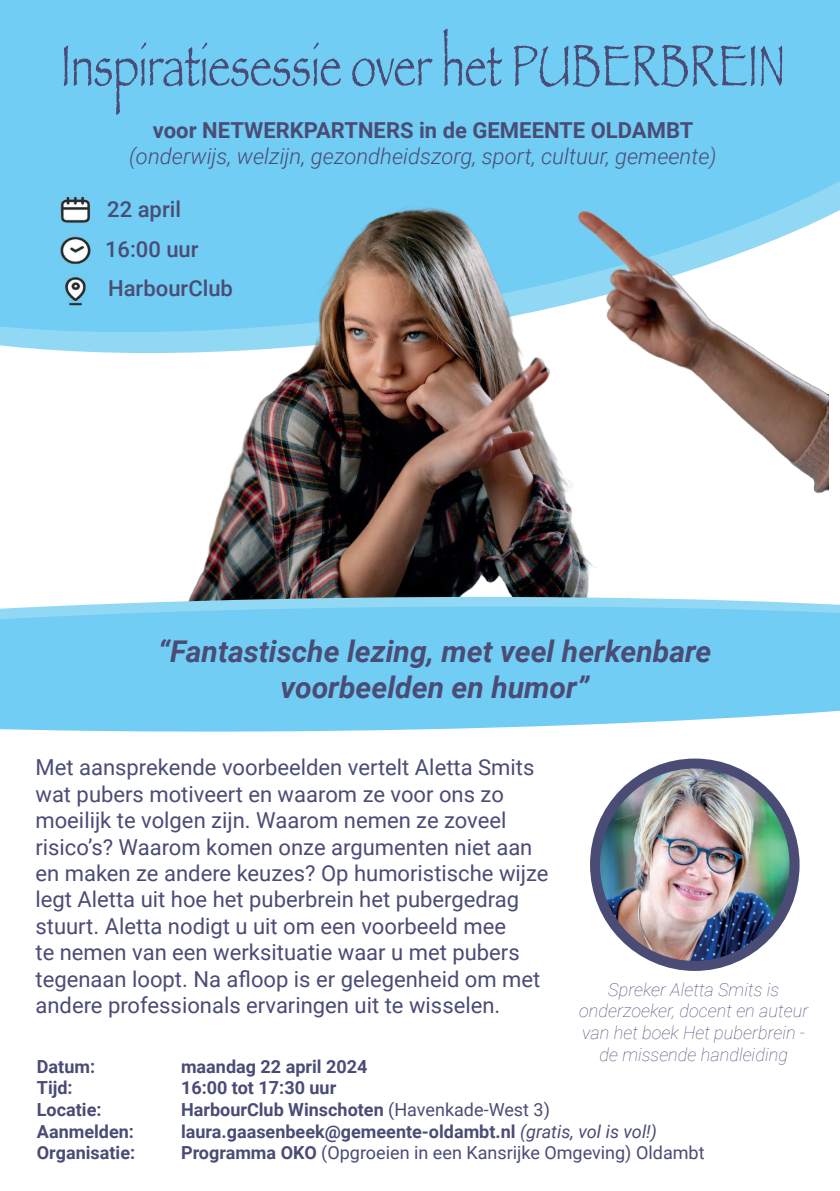
<style>
.page{position:relative;width:840px;height:1191px;background:#fff}
.page>*{position:absolute;margin:0;border:0;box-sizing:border-box;transform-origin:0 0}
.t1{font:condensed 60px "Papyrus";color:#4a4c75}
.t2{font:italic 700 30px/36px "Roboto";color:#4a4c75;text-align:center}
.t3{font:22px/26.4px "Roboto";color:#4a4c75}
.t4{font:italic 300 22px "Roboto";color:#4a4c75}
.t5{font:700 22px "Roboto";color:#4a4c75}
.t6{font:500 22px/39.4px "Roboto";color:#4a4c75}
.t7{font:700 18px "Roboto";color:#4a4c75}
.t8{font:italic 100 18px/21.6px "Roboto";color:#4a4c75;text-align:center}
.t9{font:18px "Roboto";color:#4a4c75}
.s1{font-weight:400}
.s2{font-weight:400;font-style:italic}
.s3{font-weight:700}
</style>
<div class="page">
<div style="left:0;top:0;width:839px;height:332px;background:#71cdf4"></div>
<img style="left:113px;top:177px;width:715px;height:403px">
<img style="left:600px;top:763px;width:194px;height:203px">
<div style="left:589px;top:758px;width:210px;height:213px;border:10px solid #4a4c75;border-radius:50%"></div>
<img style="left:193px;top:580px;width:396px;height:10px">
<svg style="left:0;top:590px;width:839px;height:142px;fill:#71cdf4"></svg>
<img style="left:49px;top:185px;width:58px;height:127px">
<h1 class="t1" style="left:61px;top:29px;width:725px">Inspiratiesessie over het PUBERBREIN</h1>
<p class="t5" style="left:153px;top:115px;width:542px">voor NETWERKPARTNERS in de GEMEENTE OLDAMBT</p>
<p class="t4" style="left:129px;top:141px;width:588px">(onderwijs, welzijn, gezondheidszorg, sport, cultuur, gemeente)</p>
<p class="t6" style="left:105px;top:189px;width:129px">22 april<br>16:00 uur<br>HarbourClub</p>
<h2 class="t2" style="left:158px;top:632px;width:554px">“Fantastische lezing, met veel herkenbare voorbeelden en humor”</h2>
<p class="t3" style="left:35px;top:753px;width:514px">Met aansprekende voorbeelden vertelt Aletta Smits wat pubers motiveert en waarom ze voor ons zo moeilijk te volgen zijn. Waarom nemen ze zoveel risico’s? Waarom komen onze argumenten niet aan en maken ze andere keuzes? Op humoristische wijze legt Aletta uit hoe het puberbrein het pubergedrag stuurt. Aletta nodigt u uit om een voorbeeld mee<br>te nemen van een werksituatie waar u met pubers tegenaan loopt. Na afloop is er gelegenheid om met andere professionals ervaringen uit te wisselen.</p>
<p class="t8" style="left:579px;top:978px;width:230px">Spreker Aletta Smits is onderzoeker, docent en auteur van het boek Het puberbrein - de missende handleiding</p>
<p class="t7" style="left:37px;top:1053px;width:60px">Datum:</p>
<p class="t7" style="left:181px;top:1053px;width:188px">maandag 22 april 2024</p>
<p class="t7" style="left:37px;top:1075px;width:37px">Tijd:</p>
<p class="t7" style="left:181px;top:1075px;width:157px">16:00 tot 17:30 uur</p>
<p class="t7" style="left:37px;top:1096px;width:66px">Locatie:</p>
<p class="t7" style="left:181px;top:1096px;width:370px">HarbourClub Winschoten <span class="s1">(Havenkade-West 3)</span></p>
<p class="t7" style="left:37px;top:1118px;width:98px">Aanmelden:</p>
<p class="t7" style="left:181px;top:1118px;width:477px">laura.gaasenbeek@gemeente-oldambt.nl <span class="s2">(gratis, vol is vol!)</span></p>
<p class="t7" style="left:37px;top:1140px;width:100px">Organisatie:</p>
<p class="t9" style="left:181px;top:1140px;width:524px"><span class="s3">Programma OKO</span> (Opgroeien in een Kansrijke Omgeving) Oldambt</p>
</div>
